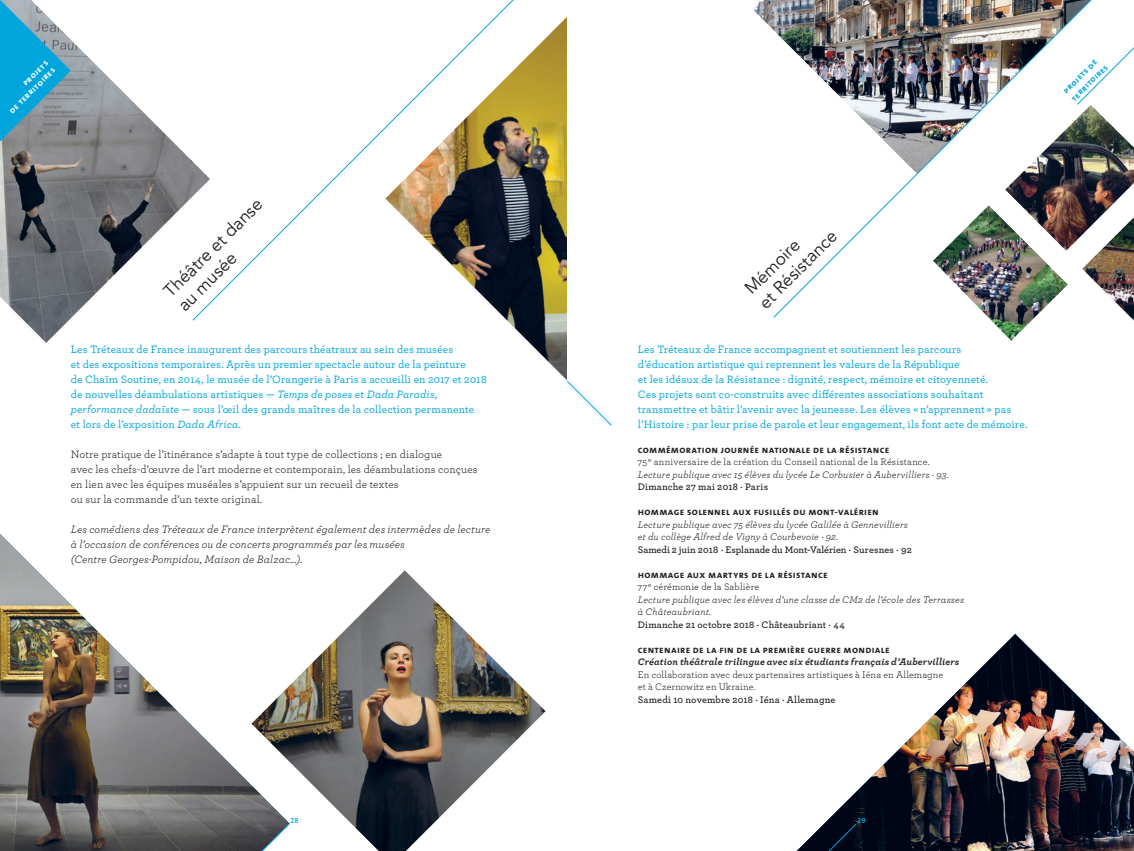
<style>
.page{position:relative;width:1134px;height:851px;background:#fff}
.page>*{position:absolute;margin:0;border:0;box-sizing:border-box;transform-origin:0 0}
.t1{font:17.5px/20px "Avenir";color:#231f20}
.t2{font:500 11.25px/15px "Archer";letter-spacing:.01em;color:#00a5db}
.t3{font:11.25px/15px "Archer";letter-spacing:.01em;color:#231f20}
.t4{font:italic 11.25px/15px "Archer";letter-spacing:.01em;color:#231f20}
.t5{font:italic 10px/12.5px "Archer";letter-spacing:.01em;color:#231f20}
.t6{font:10px "The Mix Bold Caps";letter-spacing:.03em;color:#231f20}
.t7{font:600 10px "Archer";letter-spacing:.01em;color:#231f20}
.t8{font:10px/12.5px "Archer";letter-spacing:.01em;color:#231f20}
.t9{font:italic 700 10px "Archer";letter-spacing:.01em;color:#231f20}
.t10{font:8.75px/11.2px "The Mix Bold Caps";color:#00a5db}
.t11{font:8.75px/10px "The Mix Bold Caps";color:#fff;text-align:right}
.t12{font:7.5px "The Mix Semi Bold Caps";color:#00a5db}
.s1{font-style:italic}
.s2{font-style:normal}
</style>
<div class="page">
<img style="left:1129px;top:143px;width:5px;height:45px">
<img style="left:1129px;top:217px;width:5px;height:103px">
<img style="left:989px;top:318px;width:45px;height:23px">
<img style="left:797px;top:634px;width:337px;height:216px">
<img style="left:508px;top:17px;width:59px;height:363px">
<img style="left:0;top:40px;width:192px;height:303px">
<img style="left:290px;top:570px;width:256px;height:280px">
<svg style="left:567px;top:380px;width:45px;height:46px"></svg>
<img style="left:773px;top:0;width:356px;height:318px">
<svg style="left:192px;top:0;width:369px;height:321px"></svg>
<img style="left:0;top:533px;width:290px;height:317px">
<svg style="left:1076px;top:0;width:58px;height:105px"></svg>
<svg style="left:241px;top:823px;width:49px;height:27px"></svg>
<svg style="left:808px;top:823px;width:49px;height:27px"></svg>
<svg style="left:0;top:0;width:71px;height:142px;background:#52a6c3"></svg>
<p class="t11" style="left:0;top:101px;width:63px;rotate:-45deg">projets<br>de territoires</p>
<h1 class="t1" style="left:160px;top:287px;width:133px;rotate:-45deg">Théâtre et danse au musée</h1>
<p class="t2" style="left:71px;top:341px;width:417px">Les Tréteaux de France inaugurent des parcours théatraux au sein des musées<br>et des expositions temporaires. Après un premier spectacle autour de la peinture<br>de Chaïm Soutine, en 2014, le musée de l’Orangerie à Paris a accueilli en 2017 et 2018 de nouvelles déambulations artistiques — <span class="s1">Temps de poses</span> et <span class="s1">Dada Paradis, performance dadaïste</span> — sous l’œil des grands maîtres de la collection permanente<br>et lors de l’exposition <span class="s1">Dada Africa.</span></p>
<p class="t3" style="left:71px;top:446px;width:408px">Notre pratique de l’itinérance s’adapte à tout type de collections ; en dialogue<br>avec les chefs-d’œuvre de l’art moderne et contemporain, les déambulations conçues en lien avec les équipes muséales s’appuient sur un recueil de textes<br>ou sur la commande d’un texte original.</p>
<p class="t4" style="left:71px;top:521px;width:421px">Les comédiens des Tréteaux de France interprètent également des intermèdes de lecture à l’occasion de conférences ou de concerts programmés par les musées<br>(Centre Georges-Pompidou, Maison de Balzac...).</p>
<p class="t10" style="left:1060px;top:87px;width:49px;rotate:-45deg">projets de territoires</p>
<h1 class="t1" style="left:741px;top:284px;width:104px;rotate:-45deg">Mémoire<br>et Résistance</h1>
<p class="t2" style="left:638px;top:341px;width:391px">Les Tréteaux de France accompagnent et soutiennent les parcours<br>d’éducation artistique qui reprennent les valeurs de la République<br>et les idéaux de la Résistance : dignité, respect, mémoire et citoyenneté.<br>Ces projets sont co-construits avec différentes associations souhaitant transmettre et bâtir l’avenir avec la jeunesse. Les élèves « n’apprennent » pas l’Histoire : par leur prise de parole et leur engagement, ils font acte de mémoire.</p>
<p class="t6" style="left:638px;top:441px;width:253px">commémoration journée nationale de la résistance</p>
<p class="t5" style="left:638px;top:455px;width:313px"><span class="s2">75</span> <sup>e</sup> <span class="s2">anniversaire de la création du Conseil national de la Résistance.<br></span>Lecture publique avec 15 élèves du lycée Le Corbusier à Aubervilliers · 93.</p>
<p class="t7" style="left:638px;top:479px;width:132px">Dimanche 27 mai 2018 · Paris</p>
<p class="t6" style="left:638px;top:503px;width:242px">hommage solennel aux fusillés du mont-valérien</p>
<p class="t5" style="left:638px;top:517px;width:272px">Lecture publique avec 75 élèves du lycée Galilée à Gennevilliers et du collège Alfred de Vigny à Courbevoie · 92.</p>
<p class="t7" style="left:638px;top:542px;width:276px">Samedi 2 juin 2018 · Esplanade du Mont-Valérien · Suresnes · 92</p>
<p class="t6" style="left:638px;top:566px;width:191px">hommage aux martyrs de la résistance</p>
<p class="t5" style="left:638px;top:580px;width:328px"><span class="s2">77</span> <sup>e</sup> <span class="s2">cérémonie de la Sablière<br></span>Lecture publique avec les élèves d’une classe de CM2 de l’école des Terrasses à Châteaubriant.</p>
<p class="t7" style="left:638px;top:617px;width:208px">Dimanche 21 octobre 2018 · Châteaubriant · 44</p>
<p class="t6" style="left:638px;top:641px;width:253px">centenaire de la fin de la première guerre mondiale</p>
<p class="t9" style="left:638px;top:654px;width:323px">Création théâtrale trilingue avec six étudiants français d’Aubervilliers</p>
<p class="t8" style="left:638px;top:667px;width:307px">En collaboration avec deux partenaires artistiques à Iéna en Allemagne et à Czernowitz en Ukraine.</p>
<p class="t7" style="left:638px;top:692px;width:199px">Samedi 10 novembre 2018 · Iéna · Allemagne</p>
<p class="t12" style="left:291px;top:813px;width:9px">28</p>
<p class="t12" style="left:857px;top:813px;width:10px">29</p>
</div>
